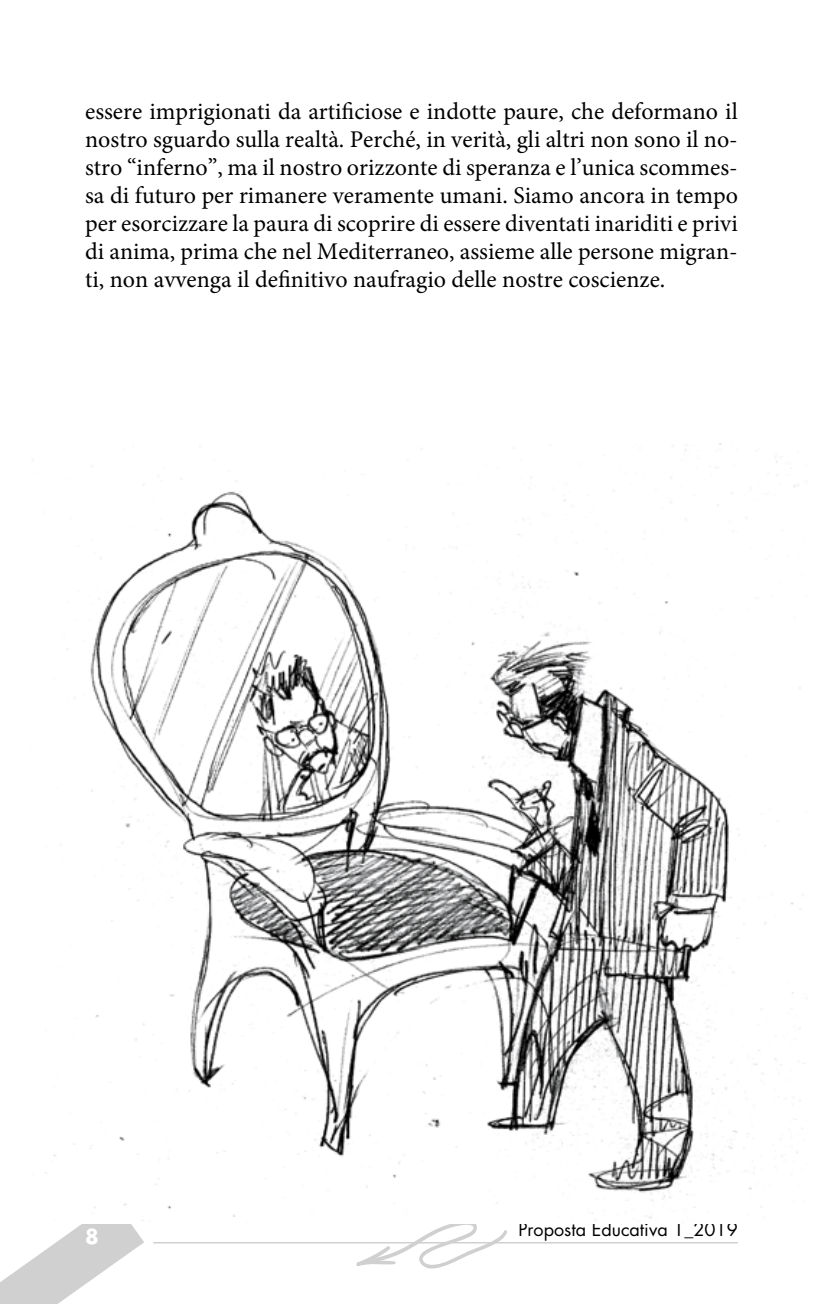
<style>
.page{position:relative;width:840px;height:1304px;background:#fff}
.page>*{position:absolute;margin:0;border:0;box-sizing:border-box;transform-origin:0 0}
.t1{font:24px/28px "Minion Pro";color:#000;text-align:justify}
.t2{font:700 20px "Futura Std";color:#fff}
.t3{font:18px "Futura Std";color:#000}
</style>
<div class="page">
<svg style="left:0;top:1224px;width:144px;height:80px"></svg>
<hr style="left:153px;top:1242px;width:584px;height:1px;background:#d0d0d0">
<svg style="left:355px;top:1224px;width:152px;height:45px"></svg>
<img style="left:32px;top:443px;width:773px;height:778px">
<p class="t1" style="left:85px;top:97px;width:654px">essere imprigionati da artificiose e indotte paure, che deformano il nostro sguardo sulla realtà. Perché, in verità, gli altri non sono il no&shy;stro “inferno”, ma il nostro orizzonte di speranza e l’unica scommes&shy;sa di futuro per rimanere veramente umani. Siamo ancora in tempo per esorcizzare la paura di scoprire di essere diventati inariditi e privi di anima, prima che nel Mediterraneo, assieme alle persone migran&shy;ti, non avvenga il definitivo naufragio delle nostre coscienze.</p>
<p class="t2" style="left:85px;top:1223px;width:15px">8</p>
<p class="t3" style="left:518px;top:1218px;width:221px">Proposta Educativa 1_2019</p>
</div>
